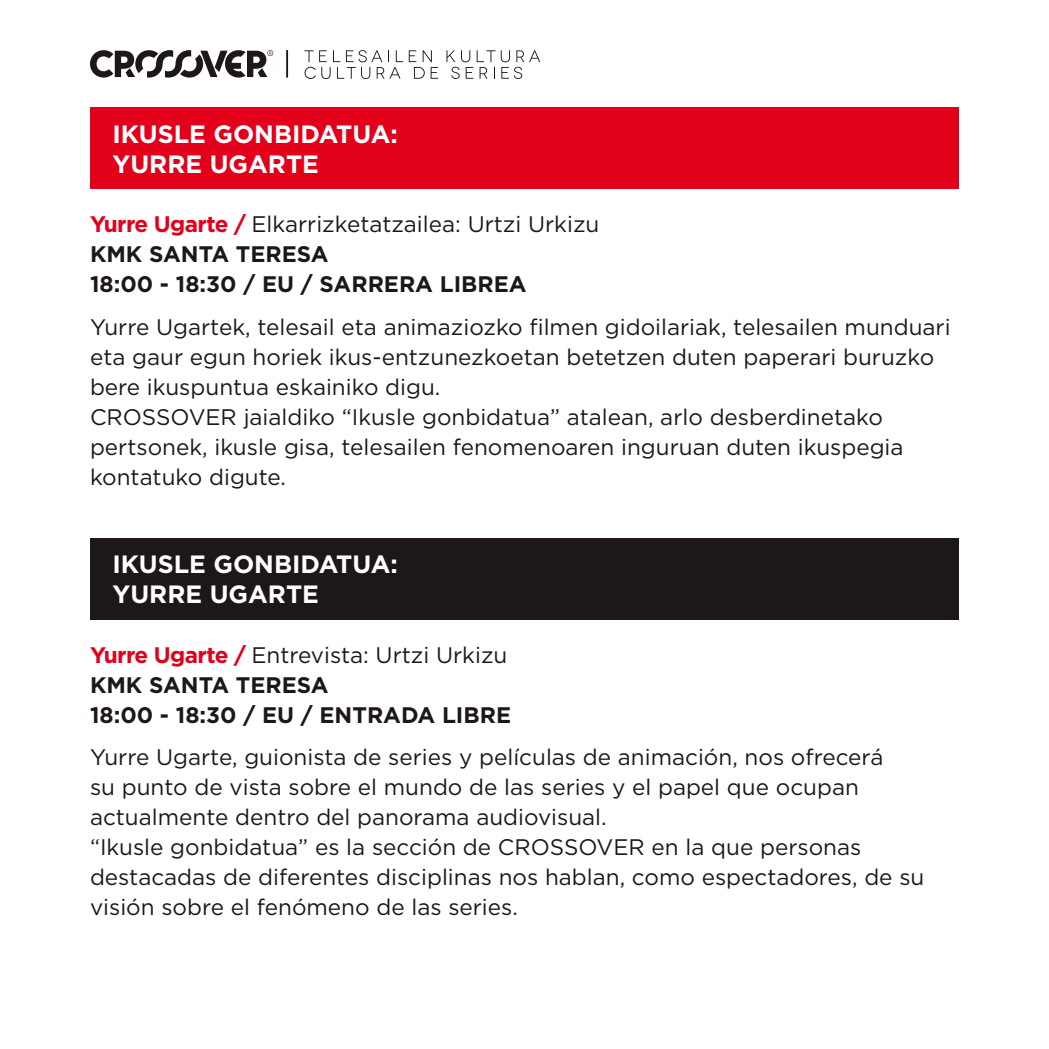
<style>
.page{position:relative;width:1049px;height:1049px;background:#fff}
.page>*{position:absolute;margin:0;border:0;box-sizing:border-box;transform-origin:0 0}
.t1{font:700 25px/30px "Gotham HTF";color:#fff}
.t2{font:22.5px/30px "Gotham HTF";color:#1e1718}
.t3{font:700 22.5px/30px "Gotham HTF";color:#1e1718}
.s1{color:#e2001a}
.s2{font-weight:400}
</style>
<div class="page">
<hr style="left:286px;top:50px;width:2px;height:28px;background:#1e1718">
<svg style="left:90px;top:50px;width:183px;height:28px"></svg>
<svg style="left:305px;top:50px;width:98px;height:29px"></svg>
<svg style="left:409px;top:50px;width:29px;height:29px"></svg>
<svg style="left:446px;top:50px;width:49px;height:29px"></svg>
<svg style="left:501px;top:50px;width:39px;height:29px"></svg>
<div style="left:90px;top:108px;width:869px;height:81px;background:#e2001a"></div>
<div style="left:90px;top:538px;width:869px;height:81px;background:#1e1718"></div>
<p class="t1" style="left:112px;top:118px;width:287px">IKUSLE GONBIDATUA:<br>YURRE UGARTE</p>
<p class="t3" style="left:90px;top:209px;width:511px"><span class="s1">Yurre Ugarte /</span> <span class="s2">Elkarrizketatzailea: Urtzi Urkizu<br></span>KMK SANTA TERESA<br>18:00 - 18:30 / EU / SARRERA LIBREA</p>
<p class="t2" style="left:90px;top:312px;width:862px">Yurre Ugartek, telesail eta animaziozko filmen gidoilariak, telesailen munduari eta gaur egun horiek ikus-entzunezkoetan betetzen duten paperari buruzko bere ikuspuntua eskainiko digu.<br>CROSSOVER jaialdiko “Ikusle gonbidatua” atalean, arlo desberdinetako pertsonek, ikusle gisa, telesailen fenomenoaren inguruan duten ikuspegia kontatuko digute.</p>
<p class="t1" style="left:112px;top:548px;width:287px">IKUSLE GONBIDATUA:<br>YURRE UGARTE</p>
<p class="t3" style="left:90px;top:639px;width:423px"><span class="s1">Yurre Ugarte /</span> <span class="s2">Entrevista: Urtzi Urkizu<br></span>KMK SANTA TERESA<br>18:00 - 18:30 / EU / ENTRADA LIBRE</p>
<p class="t2" style="left:90px;top:742px;width:836px">Yurre Ugarte, guionista de series y películas de animación, nos ofrecerá<br>su punto de vista sobre el mundo de las series y el papel que ocupan actualmente dentro del panorama audiovisual.<br>“Ikusle gonbidatua” es la sección de CROSSOVER en la que personas destacadas de diferentes disciplinas nos hablan, como espectadores, de su visión sobre el fenómeno de las series.</p>
</div>
